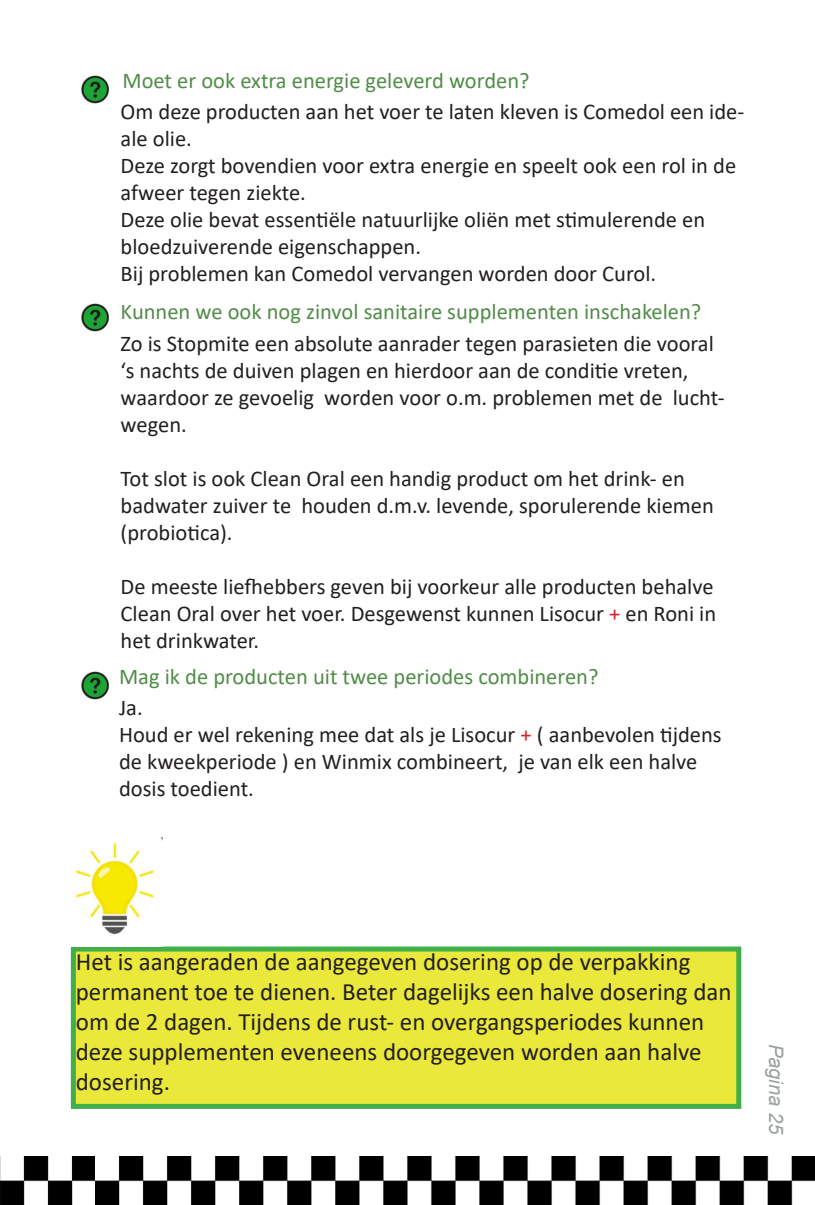
<style>
.page{position:relative;width:815px;height:1205px;background:#fff}
.page>*{position:absolute;margin:0;border:0;box-sizing:border-box;transform-origin:0 0}
.t1{font:25px/30px "Calibri";color:#231f20}
.t2{font:22.5px/27px "Calibri";color:#231f20}
.t3{font:22.5px "Calibri";color:#528c49}
.t4{font:italic 20px "Arial";letter-spacing:-.005em;color:#9ca1a2}
.s1{color:#d3222b}
</style>
<div class="page">
<img style="left:0;top:1157px;width:815px;height:48px">
<img style="left:81px;top:671px;width:29px;height:29px">
<img style="left:81px;top:75px;width:29px;height:29px">
<img style="left:81px;top:303px;width:29px;height:29px">
<div style="left:73px;top:949px;width:666px;height:157px;background:#eae83a"></div>
<div style="left:71px;top:946px;width:670px;height:163px;border:5px solid #40ae49"></div>
<img style="left:75px;top:837px;width:87px;height:98px">
<p class="t3" style="left:122px;top:65px;width:409px">Moet er ook extra energie geleverd worden?</p>
<p class="t2" style="left:121px;top:97px;width:625px">Om deze producten aan het voer te laten kleven is Comedol een ide&shy;ale olie.</p>
<p class="t2" style="left:121px;top:151px;width:617px">Deze zorgt bovendien voor extra energie en speelt ook een rol in de afweer tegen ziekte.<br>Deze olie bevat essentiële natuurlijke oliën met stimulerende en bloedzuiverende eigenschappen.</p>
<p class="t2" style="left:121px;top:259px;width:537px">Bij problemen kan Comedol vervangen worden door Curol.</p>
<p class="t3" style="left:121px;top:296px;width:582px">Kunnen we ook nog zinvol sanitaire supplementen inschakelen?</p>
<p class="t2" style="left:121px;top:329px;width:595px">Zo is Stopmite een absolute aanrader tegen parasieten die vooral</p>
<p class="t2" style="left:121px;top:356px;width:605px">‘s nachts de duiven plagen en hierdoor aan de conditie vreten, waardoor ze gevoelig worden voor o.m. problemen met de lucht&shy;wegen.</p>
<p class="t2" style="left:121px;top:464px;width:595px">Tot slot is ook Clean Oral een handig product om het drink- en badwater zuiver te houden d.m.v. levende, sporulerende kiemen (probiotica).</p>
<p class="t2" style="left:121px;top:572px;width:597px;text-align:justify">De meeste liefhebbers geven bij voorkeur alle producten behalve Clean Oral over het voer. Desgewenst kunnen Lisocur <span class="s1">+</span> en Roni in het drinkwater.</p>
<p class="t3" style="left:119px;top:660px;width:481px">Mag ik de producten uit twee periodes combineren?</p>
<p class="t2" style="left:119px;top:693px;width:25px">Ja.</p>
<p class="t2" style="left:119px;top:720px;width:604px">Houd er wel rekening mee dat als je Lisocur <span class="s1">+</span> ( aanbevolen tijdens de kweekperiode ) en Winmix combineert, je van elk een halve dosis toedient.</p>
<p class="t1" style="left:76px;top:946px;width:657px">Het is aangeraden de aangegeven dosering op de verpakking permanent toe te dienen. Beter dagelijks een halve dosering dan om de 2 dagen. Tijdens de rust- en overgangsperiodes kunnen deze supplementen eveneens doorgegeven worden aan halve dosering.</p>
<p class="t4" style="left:789px;top:1044px;width:92px;rotate:90deg">Pagina 25</p>
</div>
